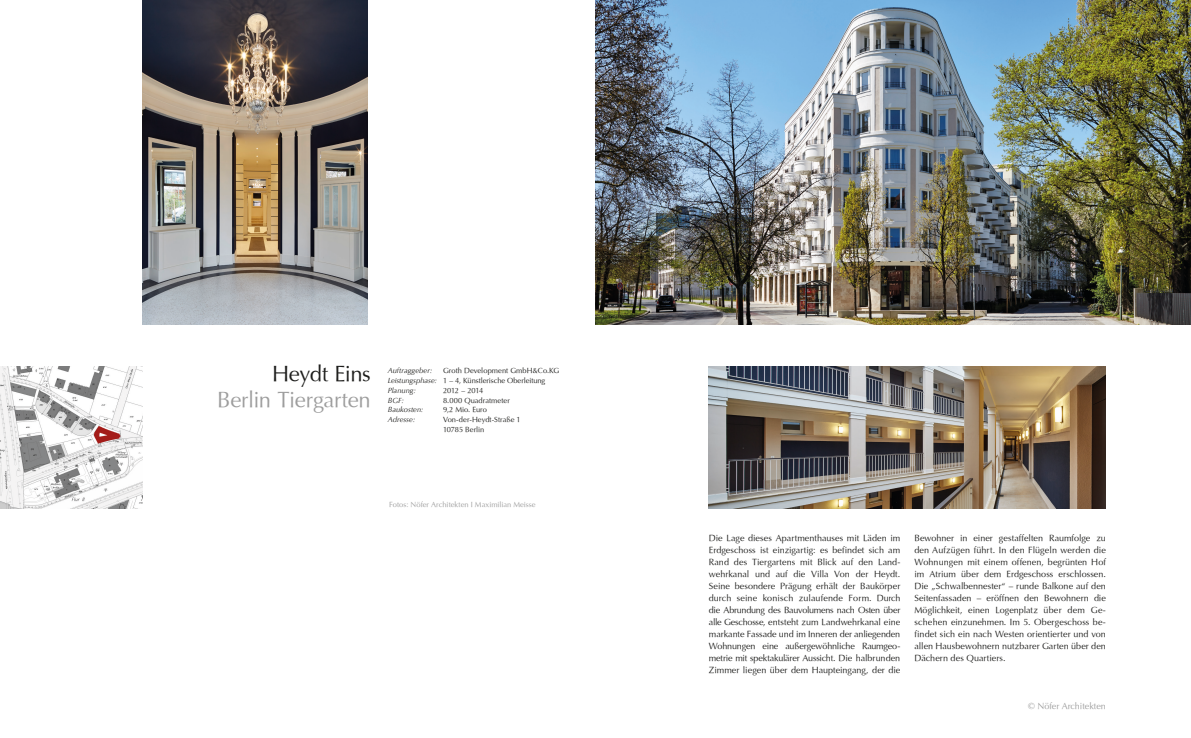
<style>
.page{position:relative;width:1191px;height:738px;background:#fff}
.page>*{position:absolute;margin:0;border:0;box-sizing:border-box;transform-origin:0 0}
.Nöfer_Überschrift{font:22px "Optima";letter-spacing:-.015em;color:#9d9d9d}
.Nöfer_Überschrift-2{font:22px "Optima";letter-spacing:-.015em;color:#1d1d1b}
.Nöfer_Fließtext{font:9px/12px "Optima";letter-spacing:.005em;color:#1d1d1b;text-align:justify}
.Stresemann__Eigensch{font:9px "Optima";color:#9d9d9d}
.Nöfer_Infoblock{font:7.5px "Optima";color:#1d1d1b}
.Nöfer_Infoblock-2{font:italic 7.5px "Optima";color:#1d1d1b}
.Nöfer_Infoblock-3{font:7.5px "Optima";letter-spacing:.005em;color:#9d9d9d}
.Nöfer_Infoblock-4{font:7.5px "Optima";letter-spacing:-.025em;color:#1d1d1b}
.s1{font-style:italic}
</style>
<div class="page">
<img style="left:0;top:366px;width:142px;height:142px">
<img style="left:595px;top:0;width:596px;height:324px">
<img style="left:709px;top:366px;width:397px;height:142px">
<img style="left:142px;top:0;width:225px;height:324px">
<p class="Nöfer_Überschrift-2" style="left:272px;top:361px;width:100px">Heydt Eins</p>
<p class="Nöfer_Überschrift" style="left:217px;top:387px;width:155px">Berlin Tiergarten</p>
<p class="Nöfer_Infoblock-2" style="left:388px;top:366px;width:46px">Auftraggeber:</p>
<p class="Nöfer_Infoblock" style="left:443px;top:366px;width:118px">Groth Development GmbH&amp;Co.KG</p>
<p class="Nöfer_Infoblock" style="left:388px;top:375px;width:159px"><span class="s1">Leistungsphase:</span> 1 – 4, Künstlerische Oberleitung</p>
<p class="Nöfer_Infoblock-2" style="left:388px;top:385px;width:30px">Planung:</p>
<p class="Nöfer_Infoblock-4" style="left:443px;top:385px;width:42px">2012 – 2014</p>
<p class="Nöfer_Infoblock-2" style="left:388px;top:395px;width:18px">BGF:</p>
<p class="Nöfer_Infoblock" style="left:443px;top:395px;width:68px">8.000 Quadratmeter</p>
<p class="Nöfer_Infoblock-2" style="left:388px;top:405px;width:37px">Baukosten:</p>
<p class="Nöfer_Infoblock" style="left:443px;top:405px;width:45px">9,2 Mio. Euro</p>
<p class="Nöfer_Infoblock-2" style="left:388px;top:415px;width:29px">Adresse:</p>
<p class="Nöfer_Infoblock" style="left:443px;top:415px;width:79px">Von-der-Heydt-Straße 1</p>
<p class="Nöfer_Infoblock" style="left:443px;top:424px;width:43px">10785 Berlin</p>
<p class="Nöfer_Infoblock-3" style="left:389px;top:500px;width:148px">Fotos: Nöfer Architekten I Maximilian Meisse</p>
<p class="Nöfer_Fließtext" style="left:709px;top:531px;width:193px">Die Lage dieses Apartmenthauses mit Läden im Erdgeschoss ist einzigartig: es befindet sich am Rand des Tiergartens mit Blick auf den Land&shy;wehrkanal und auf die Villa Von der Heydt.<br>Seine besondere Prägung erhält der Baukörper durch seine konisch zulaufende Form. Durch die Abrundung des Bauvolumens nach Osten über alle Geschosse, entsteht zum Landwehrkanal eine markante Fassade und im Inneren der anliegenden Wohnungen eine außergewöhnliche Raumgeo&shy;metrie mit spektakulärer Aussicht. Die halbrunden Zimmer liegen über dem Haupteingang, der die</p>
<p class="Nöfer_Fließtext" style="left:914px;top:531px;width:193px">Bewohner in einer gestaffelten Raumfolge zu den Aufzügen führt. In den Flügeln werden die Wohnungen mit einem offenen, begrünten Hof im Atrium über dem Erdgeschoss erschlossen.<br>Die „Schwalbennester“ – runde Balkone auf den Seitenfassaden – eröffnen den Bewohnern die Möglichkeit, einen Logenplatz über dem Ge&shy;schehen einzunehmen. Im 5. Obergeschoss be&shy;findet sich ein nach Westen orientierter und von allen Hausbewohnern nutzbarer Garten über den Dächern des Quartiers.</p>
<p class="Stresemann__Eigensch" style="left:1028px;top:700px;width:79px">© Nöfer Architekten</p>
</div>
